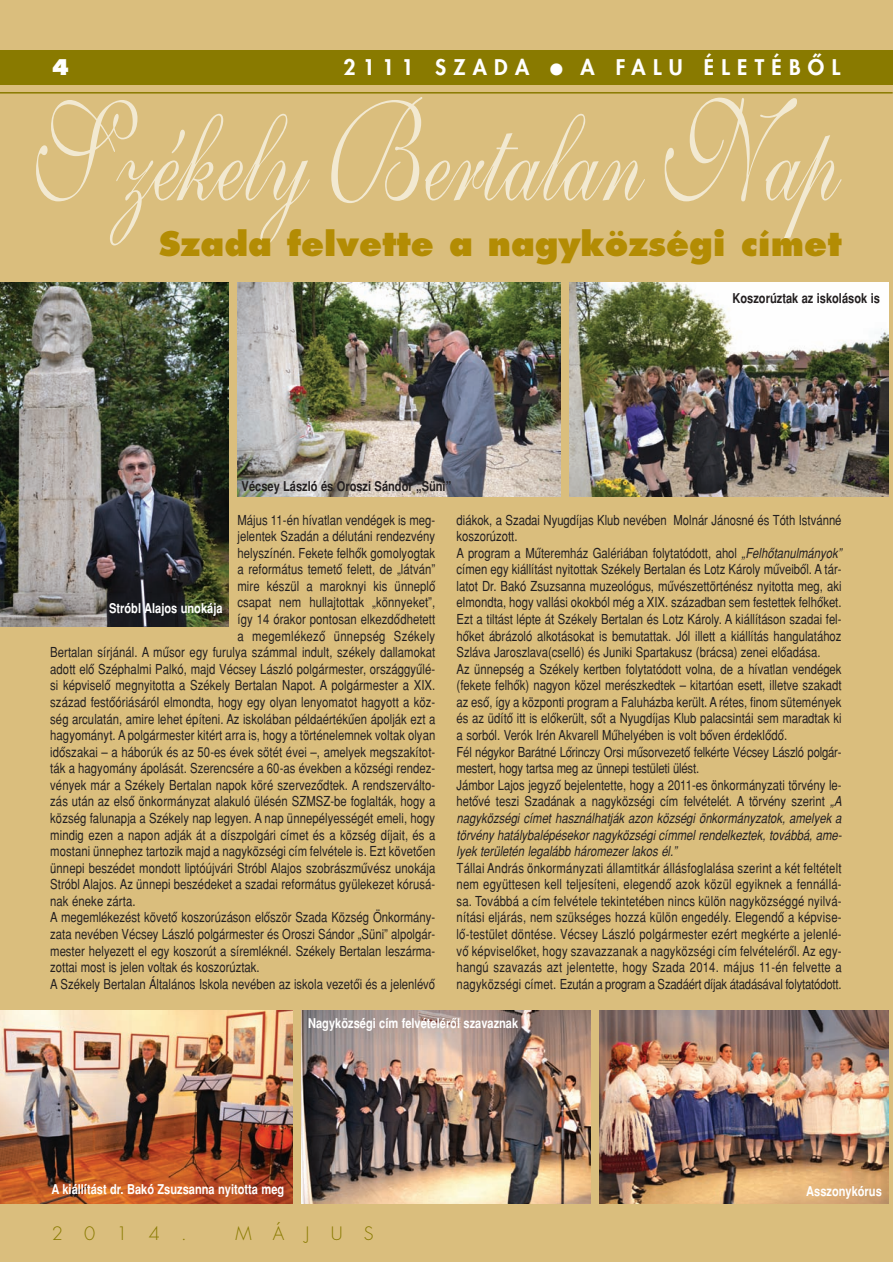
<style>
.page{position:relative;width:893px;height:1262px;background:#fff}
.page>*{position:absolute;margin:0;border:0;box-sizing:border-box;transform-origin:0 0}
.t1{font:144px "Shelley AH Volante Script";color:#f2e9d1;scale:.67 1}
.t2{font:700 33px "Futura AH Extra";color:#b38c04}
.t3{font:800 21px "H Futura";letter-spacing:.345em;color:#fff}
.t4{font:700 21px "H Futura Extra";color:#fff}
.t5{font:300 18px "H Futura";letter-spacing:1.18em;color:#897a00}
.t6{font:13.8px/16.5px "H Helvetica Narrow";color:#231f20}
.t7{font:13.8px "H Helvetica Narrow";letter-spacing:.02em;color:#231f20}
.t8{font:700 13.5px "H Helvetica Narrow";color:#fff}
.t9{font:700 13.5px "H Helvetica Narrow";color:#231f20}
.s1{font-style:italic}
</style>
<div class="page">
<div style="left:0;top:0;width:892px;height:1261px;background:#dabe7d"></div>
<div style="left:0;top:50px;width:892px;height:34px;background:#897a00"></div>
<hr style="left:0;top:92px;width:892px;height:2px;background:#897a00">
<img style="left:0;top:1010px;width:293px;height:193px">
<img style="left:301px;top:1010px;width:289px;height:193px">
<img style="left:599px;top:1010px;width:289px;height:193px">
<img style="left:0;top:282px;width:229px;height:344px">
<img style="left:237px;top:282px;width:323px;height:215px">
<img style="left:569px;top:282px;width:319px;height:215px">
<h3 class="t4" style="left:52px;top:58px;width:19px">4</h3>
<h3 class="t3" style="left:343px;top:57px;width:187px">2111 SZADA</h3>
<h3 class="t3" style="left:580px;top:57px;width:261px">A FALU ÉLETÉBÔL</h3>
<h1 class="t1" style="left:20px;top:111px;width:1201px">Székely Bertalan Nap</h1>
<h2 class="t2" style="left:159px;top:229px;width:684px">Szada felvette a nagyközségi címet</h2>
<p class="t9" style="left:242px;top:480px;width:211px">Vécsey László és Oroszi Sándor „Süni”</p>
<p class="t9" style="left:732px;top:292px;width:149px">Koszorúztak az iskolások is</p>
<p class="t6" style="left:237px;top:512px;width:199px">Május 11-én hívatlan vendégek is meg-</p>
<p class="t6" style="left:237px;top:529px;width:199px">jelentek Szadán a délutáni rendezvény</p>
<p class="t6" style="left:237px;top:546px;width:199px">helyszínén. Fekete felhôk gomolyogtak</p>
<p class="t6" style="left:237px;top:562px;width:199px">a református temetô felett, de „látván”</p>
<p class="t6" style="left:237px;top:579px;width:199px">mire készül a maroknyi kis ünneplô</p>
<p class="t6" style="left:237px;top:595px;width:199px">csapat nem hullajtottak „könnyeket”,</p>
<p class="t6" style="left:237px;top:612px;width:199px">így 14 órakor pontosan elkezdôdhetett</p>
<p class="t7" style="left:237px;top:630px;width:199px">a megemlékezô ünnepség Székely</p>
<p class="t6" style="left:50px;top:645px;width:386px">Bertalan sírjánál. A mûsor egy furulya számmal indult, székely dallamokat</p>
<p class="t6" style="left:50px;top:662px;width:386px">adott elô Széphalmi Palkó, majd Vécsey László polgármester, országgyûlé-</p>
<p class="t6" style="left:50px;top:678px;width:386px">si képviselô megnyitotta a Székely Bertalan Napot. A polgármester a XIX.</p>
<p class="t6" style="left:50px;top:695px;width:386px">század festôóriásáról elmondta, hogy egy olyan lenyomatot hagyott a köz-</p>
<p class="t6" style="left:50px;top:711px;width:386px">ség arculatán, amire lehet építeni. Az iskolában példaértékûen ápolják ezt a</p>
<p class="t6" style="left:50px;top:728px;width:386px">hagyományt. A polgármester kitért arra is, hogy a történelemnek voltak olyan</p>
<p class="t6" style="left:50px;top:744px;width:386px">idôszakai – a háborúk és az 50-es évek sötét évei –, amelyek megszakítot-</p>
<p class="t6" style="left:50px;top:761px;width:386px">ták a hagyomány ápolását. Szerencsére a 60-as években a községi rendez-</p>
<p class="t6" style="left:50px;top:778px;width:386px">vények már a Székely Bertalan napok köré szervezôdtek. A rendszerválto-</p>
<p class="t6" style="left:50px;top:794px;width:386px">zás után az elsô önkormányzat alakuló ülésén SZMSZ-be foglalták, hogy a</p>
<p class="t6" style="left:50px;top:811px;width:386px">község falunapja a Székely nap legyen. A nap ünnepélyességét emeli, hogy</p>
<p class="t6" style="left:50px;top:827px;width:386px">mindig ezen a napon adják át a díszpolgári címet és a község díjait, és a</p>
<p class="t6" style="left:50px;top:844px;width:386px">mostani ünnephez tartozik majd a nagyközségi cím felvétele is. Ezt követôen</p>
<p class="t6" style="left:50px;top:860px;width:386px">ünnepi beszédet mondott liptóújvári Stróbl Alajos szobrászmûvész unokája</p>
<p class="t6" style="left:50px;top:877px;width:386px">Stróbl Alajos. Az ünnepi beszédeket a szadai református gyülekezet kórusá-</p>
<p class="t6" style="left:50px;top:894px;width:87px">nak éneke zárta.</p>
<p class="t6" style="left:50px;top:910px;width:386px">A megemlékezést követô koszorúzáson elôször Szada Község Önkormány-</p>
<p class="t6" style="left:50px;top:927px;width:386px">zata nevében Vécsey László polgármester és Oroszi Sándor „Süni” alpolgár-</p>
<p class="t6" style="left:50px;top:943px;width:386px">mester helyezett el egy koszorút a síremléknél. Székely Bertalan leszárma-</p>
<p class="t6" style="left:50px;top:960px;width:211px">zottai most is jelen voltak és koszorúztak.</p>
<p class="t6" style="left:50px;top:976px;width:386px">A Székely Bertalan Általános Iskola nevében az iskola vezetôi és a jelenlévô</p>
<p class="t8" style="left:109px;top:603px;width:115px">Stróbl Alajos unokája</p>
<p class="t6" style="left:456px;top:512px;width:386px">diákok, a Szadai Nyugdíjas Klub nevében Molnár Jánosné és Tóth Istvánné koszorúzott.<br>A program a Mûteremház Galériában folytatódott, ahol <span class="s1">„Felhôtanulmányok” </span>címen egy kiállítást nyitottak Székely Bertalan és Lotz Károly mûveibôl. A tár&shy;latot Dr. Bakó Zsuzsanna muzeológus, mûvészettörténész nyitotta meg, aki elmondta, hogy vallási okokból még a XIX. században sem festettek felhôket.<br>Ezt a tiltást lépte át Székely Bertalan és Lotz Károly. A kiállításon szadai fel&shy;hôket ábrázoló alkotásokat is bemutattak. Jól illett a kiállítás hangulatához Szláva Jaroszlava(cselló) és Juniki Spartakusz (brácsa) zenei elôadása.<br>Az ünnepség a Székely kertben folytatódott volna, de a hívatlan vendégek (fekete felhôk) nagyon közel merészkedtek – kitartóan esett, illetve szakadt az esô, így a központi program a Faluházba került. A rétes, finom sütemények és az üdítô itt is elôkerült, sôt a Nyugdíjas Klub palacsintái sem maradtak ki a sorból. Verók Irén Akvarell Mûhelyében is volt bôven érdeklôdô.<br>Fél négykor Barátné Lôrinczy Orsi mûsorvezetô felkérte Vécsey László polgár&shy;mestert, hogy tartsa meg az ünnepi testületi ülést.<br>Jámbor Lajos jegyzô bejelentette, hogy a 2011-es önkormányzati törvény le&shy;hetôvé teszi Szadának a nagyközségi cím felvételét. A törvény szerint <span class="s1">„A nagyközségi címet használhatják azon községi önkormányzatok, amelyek a törvény hatálybalépésekor nagyközségi címmel rendelkeztek, továbbá, ame&shy;lyek területén legalább háromezer lakos él.”</span></p>
<p class="t6" style="left:456px;top:860px;width:386px;text-align:justify">Tállai András önkormányzati államtitkár állásfoglalása szerint a két feltételt nem együttesen kell teljesíteni, elegendô azok közül egyiknek a fennállá&shy;sa. Továbbá a cím felvétele tekintetében nincs külön nagyközséggé nyilvá&shy;nítási eljárás, nem szükséges hozzá külön engedély. Elegendô a képvise&shy;lô-testület döntése. Vécsey László polgármester ezért megkérte a jelenlé&shy;vô képviselôket, hogy szavazzanak a nagyközségi cím felvételérôl. Az egy&shy;hangú szavazás azt jelentette, hogy Szada 2014. május 11-én felvette a nagyközségi címet. Ezután a program a Szadáért díjak átadásával folytatódott.</p>
<p class="t8" style="left:308px;top:1017px;width:212px">Nagyközségi cím felvételérôl szavaznak</p>
<p class="t8" style="left:51px;top:1184px;width:234px">A kiállítást dr. Bakó Zsuzsanna nyitotta meg</p>
<h3 class="t5" style="left:52px;top:1224px;width:137px">2014.</h3>
<h3 class="t5" style="left:235px;top:1224px;width:140px">MÁJUS</h3>
<p class="t8" style="left:806px;top:1186px;width:77px">Asszonykórus</p>
</div>
